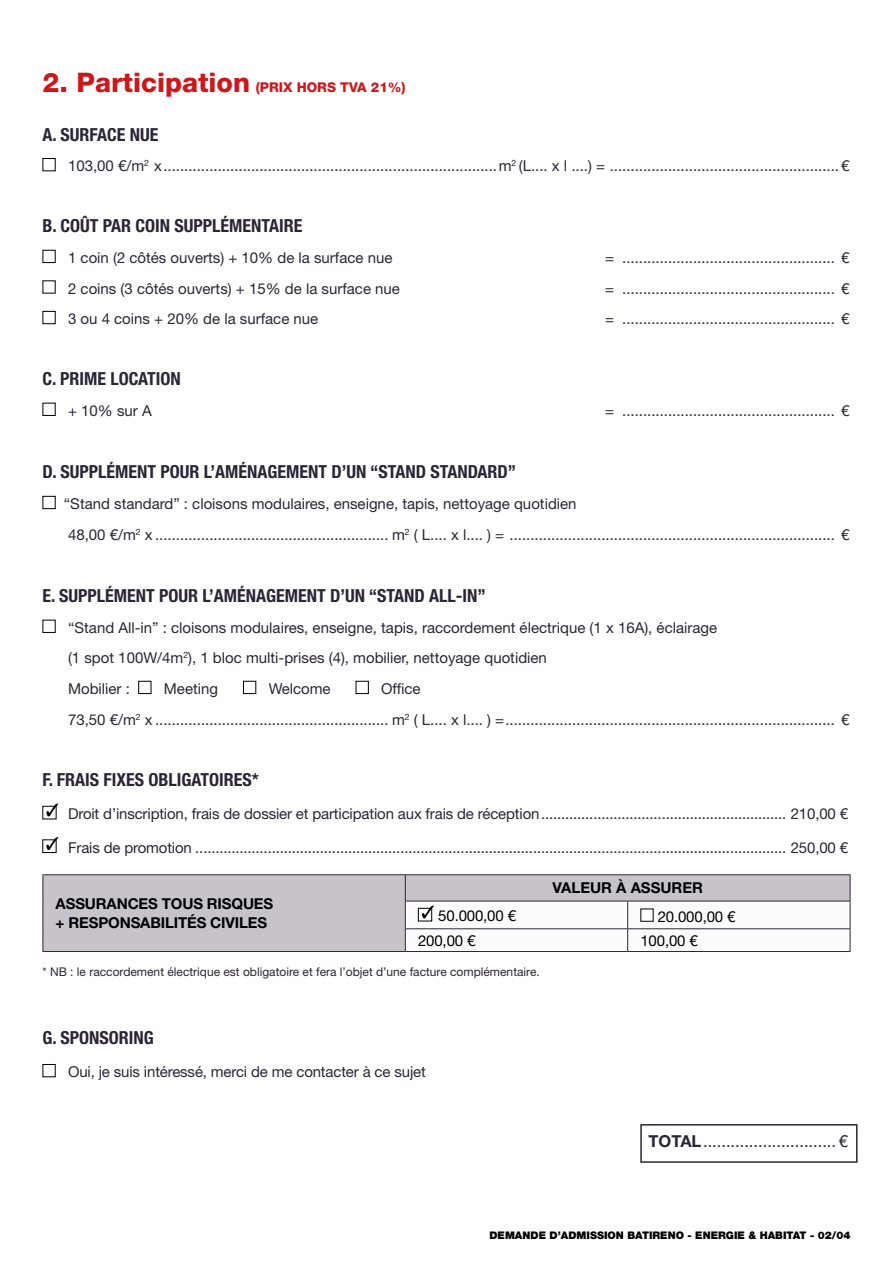
<style>
.page{position:relative;width:893px;height:1263px;background:#fff}
.page>*{position:absolute;margin:0;border:0;box-sizing:border-box;transform-origin:0 0}
.t1{font:700 condensed 18px "Helvetica Neue LT Std";color:#2b2536}
.t2{font:16.5px "Helvetica Neue LT Std";color:#2b2536}
.t3{font:15px/30.6px "Helvetica Neue LT Std";color:#2b2536}
.t4{font:700 15px/18px "Helvetica Neue LT Std";letter-spacing:-.01em;color:#000}
.t5{font:15px "Helvetica Neue LT Std";letter-spacing:-.01em;color:#000}
.t6{font:800 13.5px "Helvetica Neue LT Std";color:#cd171a}
.t7{font:12px "Helvetica Neue LT Std";color:#2b2536}
.t8{font:900 10.5px "Helvetica Neue LT Std";color:#000}
.s1{font-size:27px}
.s2{font-weight:700}
</style>
<div class="page">
<div style="left:43px;top:158px;width:13px;height:13px;border:1px solid #000"></div>
<div style="left:43px;top:250px;width:13px;height:13px;border:1px solid #000"></div>
<div style="left:43px;top:311px;width:13px;height:13px;border:1px solid #000"></div>
<div style="left:43px;top:403px;width:13px;height:13px;border:1px solid #000"></div>
<div style="left:43px;top:496px;width:13px;height:13px;border:1px solid #000"></div>
<div style="left:43px;top:620px;width:13px;height:13px;border:1px solid #000"></div>
<div style="left:138px;top:681px;width:13px;height:13px;border:1px solid #000"></div>
<div style="left:243px;top:681px;width:13px;height:13px;border:1px solid #000"></div>
<div style="left:356px;top:681px;width:13px;height:13px;border:1px solid #000"></div>
<svg style="left:46px;top:803px;width:13px;height:13px"></svg>
<div style="left:43px;top:839px;width:13px;height:14px;border:1px solid #000"></div>
<svg style="left:46px;top:837px;width:13px;height:13px"></svg>
<div style="left:44px;top:875px;width:361px;height:76px;background:#c8c3ca"></div>
<svg style="left:43px;top:875px;width:1px;height:76px"></svg>
<hr style="left:43px;top:874px;width:362px;height:1px;background:#2b2536">
<hr style="left:405px;top:874px;width:223px;height:1px;background:#2b2536">
<hr style="left:628px;top:874px;width:222px;height:1px;background:#2b2536">
<hr style="left:43px;top:951px;width:362px;height:1px;background:#2b2536">
<hr style="left:405px;top:951px;width:223px;height:1px;background:#2b2536">
<hr style="left:628px;top:951px;width:222px;height:1px;background:#2b2536">
<svg style="left:405px;top:875px;width:446px;height:76px"></svg>
<div style="left:641px;top:909px;width:12px;height:12px;background:#fff"></div>
<div style="left:43px;top:1064px;width:13px;height:13px;border:1px solid #000"></div>
<div style="left:640px;top:1124px;width:217px;height:39px;border:2px solid #2b2536"></div>
<p class="t6" style="left:43px;top:79px;width:365px"><span class="s1">2. Participation</span> (PRIX HORS TVA 21%)</p>
<p class="t1" style="left:43px;top:123px;width:118px">A. SURFACE NUE</p>
<p class="t3" style="left:68px;top:150px;width:783px">103,00 €/m<sup>2</sup> x................................................................................m<sup>2</sup> (L.... x l ....) = ....................................................... €</p>
<p class="t1" style="left:43px;top:215px;width:261px">B. COÛT PAR COIN SUPPLÉMENTAIRE</p>
<p class="t3" style="left:68px;top:242px;width:326px">1 coin (2 côtés ouverts) + 10% de la surface nue</p>
<p class="t3" style="left:605px;top:242px;width:246px">= ................................................... €</p>
<p class="t3" style="left:68px;top:273px;width:333px">2 coins (3 côtés ouverts) + 15% de la surface nue</p>
<p class="t3" style="left:605px;top:273px;width:246px">= ................................................... €</p>
<p class="t3" style="left:68px;top:303px;width:252px">3 ou 4 coins + 20% de la surface nue</p>
<p class="t3" style="left:605px;top:303px;width:246px">= ................................................... €</p>
<p class="t1" style="left:43px;top:368px;width:140px">C. PRIME LOCATION</p>
<p class="t3" style="left:68px;top:395px;width:85px">+ 10% sur A</p>
<p class="t3" style="left:605px;top:395px;width:246px">= ................................................... €</p>
<p class="t1" style="left:43px;top:461px;width:475px">D. SUPPLÉMENT POUR L’AMÉNAGEMENT D’UN “STAND STANDARD”</p>
<p class="t3" style="left:64px;top:488px;width:787px">“Stand standard” : cloisons modulaires, enseigne, tapis, nettoyage quotidien<br>48,00 €/m<sup>2</sup> x ........................................................ m<sup>2</sup> ( L.... x l.... ) = .............................................................................. €</p>
<p class="t1" style="left:43px;top:585px;width:445px">E. SUPPLÉMENT POUR L’AMÉNAGEMENT D’UN “STAND ALL-IN”</p>
<p class="t3" style="left:68px;top:612px;width:651px">“Stand All-in” : cloisons modulaires, enseigne, tapis, raccordement électrique (1 x 16A), éclairage (1 spot 100W/4m<sup>2</sup>), 1 bloc multi-prises (4), mobilier, nettoyage quotidien<br>Mobilier :</p>
<p class="t3" style="left:68px;top:673px;width:783px;text-indent:313px">Office<br>73,50 €/m<sup>2</sup> x ........................................................ m<sup>2</sup> ( L.... x l.... ) =............................................................................... €</p>
<p class="t3" style="left:164px;top:673px;width:56px">Meeting</p>
<p class="t3" style="left:269px;top:673px;width:63px">Welcome</p>
<p class="t1" style="left:43px;top:768px;width:218px">F. FRAIS FIXES OBLIGATOIRES*</p>
<p class="t3" style="left:68px;top:798px;width:782px">Droit d’inscription, frais de dossier et participation aux frais de réception............................................................. 210,00 €</p>
<p class="t3" style="left:68px;top:832px;width:782px">Frais de promotion ................................................................................................................................................... 250,00 €</p>
<p class="t4" style="left:552px;top:878px;width:152px">VALEUR À ASSURER</p>
<p class="t4" style="left:56px;top:895px;width:219px">ASSURANCES TOUS RISQUES + RESPONSABILITÉS CIVILES</p>
<p class="t5" style="left:438px;top:907px;width:79px">50.000,00 €</p>
<p class="t5" style="left:658px;top:907px;width:79px">20.000,00 €</p>
<p class="t5" style="left:418px;top:931px;width:59px">200,00 €</p>
<p class="t5" style="left:640px;top:931px;width:59px">100,00 €</p>
<p class="t7" style="left:43px;top:965px;width:499px">* NB : le raccordement électrique est obligatoire et fera l’objet d’une facture complémentaire.</p>
<p class="t1" style="left:43px;top:1026px;width:113px">G. SPONSORING</p>
<p class="t3" style="left:68px;top:1056px;width:359px">Oui, je suis intéressé, merci de me contacter à ce sujet</p>
<p class="t2" style="left:649px;top:1131px;width:201px"><span class="s2">TOTAL</span>............................. €</p>
<p class="t8" style="left:489px;top:1229px;width:362px">DEMANDE D’ADMISSION BATIRENO - ENERGIE &amp; HABITAT - 02/04</p>
</div>
